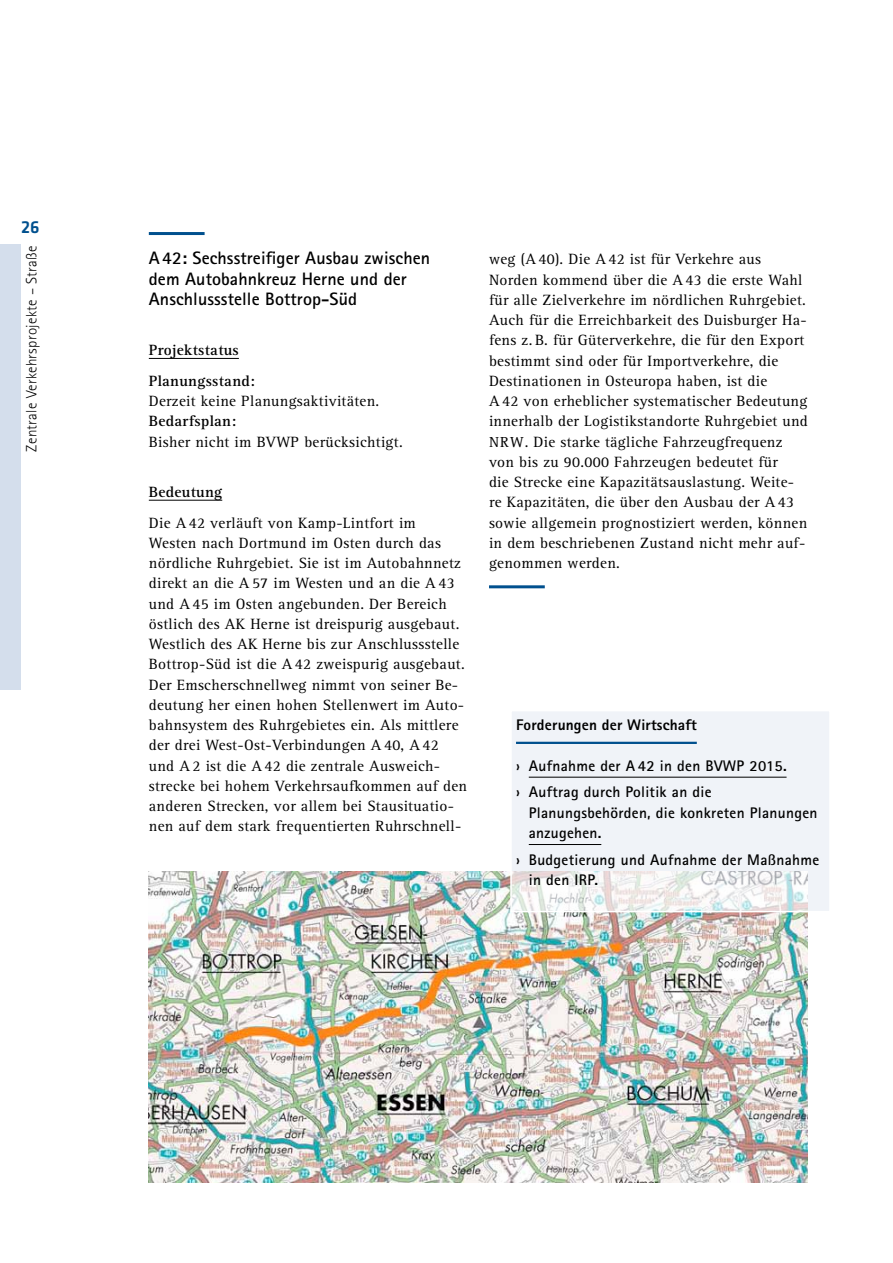
<style>
.page{position:relative;width:893px;height:1263px;background:#fff}
.page>*{position:absolute;margin:0;border:0;box-sizing:border-box;transform-origin:0 0}
.t1{font:700 18px/20.2px "Rotis Sans Serif Pro";letter-spacing:.005em;color:#000}
.t2{font:500 18px "Klavika Basic";color:#00508e}
.body{font:15.3px/20.2px "Rotis Serif Pro";letter-spacing:.02em;color:#000}
.t3{font:700 15.3px/20.2px "Rotis Sans Serif Pro";letter-spacing:.02em;color:#000}
.body-2{font:700 15.3px "Rotis Serif Pro";letter-spacing:.02em;color:#000}
.Forderungen_der_Wirt{font:800 15.3px "Rotis Sans Serif Pro";letter-spacing:.01em;color:#000}
.t4{font:300 15px "Rotis Sans Serif Pro";letter-spacing:.02em;color:#000}
.s1{font-size:15px}
</style>
<div class="page">
<div style="left:0;top:244px;width:21px;height:446px;background:#d4deec"></div>
<hr style="left:149px;top:358px;width:90px;height:1px;background:#000">
<hr style="left:149px;top:500px;width:73px;height:1px;background:#000">
<hr style="left:149px;top:232px;width:56px;height:3px;background:#00508e">
<hr style="left:489px;top:585px;width:56px;height:3px;background:#00508e">
<img style="left:149px;top:872px;width:659px;height:310px">
<div style="left:511px;top:711px;width:319px;height:201px;background:#eaeef6"></div>
<hr style="left:516px;top:742px;width:181px;height:2px;background:#00508e">
<hr style="left:529px;top:777px;width:258px;height:1px;background:#000">
<hr style="left:529px;top:844px;width:72px;height:1px;background:#000">
<div style="left:510px;top:710px;width:321px;height:202px;border:2px solid #fff"></div>
<p class="t2" style="left:21px;top:214px;width:20px">26</p>
<p class="t4" style="left:23px;top:452px;width:208px;rotate:-90deg">Zentrale Verkehrsprojekte – Straße</p>
<h2 class="t1" style="left:149px;top:248px;width:283px">A42: Sechsstreifiger Ausbau zwischen dem Autobahnkreuz Herne und der<br>Anschlussstelle Bottrop-Süd</h2>
<h3 class="body-2" style="left:149px;top:341px;width:92px">Projektstatus</h3>
<p class="body-2" style="left:149px;top:371px;width:108px">Planungsstand:</p>
<p class="body" style="left:149px;top:391px;width:232px">Derzeit keine Planungsaktivitäten.</p>
<p class="body-2" style="left:149px;top:412px;width:89px">Bedarfsplan:</p>
<p class="body" style="left:149px;top:432px;width:255px">Bisher nicht im BVWP berücksichtigt.</p>
<h3 class="body-2" style="left:149px;top:483px;width:75px">Bedeutung</h3>
<p class="body" style="left:149px;top:513px;width:320px">Die A42 verläuft von Kamp-Lintfort im Westen nach Dortmund im Osten durch das nördliche Ruhrgebiet. Sie ist im Autobahnnetz direkt an die A57 im Westen und an die A43 und A45 im Osten angebunden. Der Bereich östlich des AK Herne ist dreispurig ausgebaut.<br>Westlich des AK Herne bis zur Anschlussstelle Bottrop-Süd ist die A42 zweispurig ausgebaut.<br>Der Emscherschnellweg nimmt von seiner Be&shy;deutung her einen hohen Stellenwert im Auto&shy;bahnsystem des Ruhrgebietes ein. Als mittlere der drei West-Ost-Verbindungen A40, A42 und A2 ist die A42 die zentrale Ausweich&shy;strecke bei hohem Verkehrsaufkommen auf den anderen Strecken, vor allem bei Stausituatio&shy;nen auf dem stark frequentierten Ruhrschnell-</p>
<p class="body" style="left:489px;top:249px;width:320px">weg (A40). Die A42 ist für Verkehre aus Norden kommend über die A43 die erste Wahl für alle Zielverkehre im nördlichen Ruhrgebiet.<br>Auch für die Erreichbarkeit des Duisburger Ha&shy;fens z. B. für Güterverkehre, die für den Export bestimmt sind oder für Importverkehre, die Destinationen in Osteuropa haben, ist die<br>A42 von erheblicher systematischer Bedeutung innerhalb der Logistikstandorte Ruhrgebiet und <span class="s1">NRW</span>. Die starke tägliche Fahrzeugfrequenz von bis zu 90.000 Fahrzeugen bedeutet für<br>die Strecke eine Kapazitätsauslastung. Weite&shy;re Kapazitäten, die über den Ausbau der A43 sowie allgemein prognostiziert werden, können in dem beschriebenen Zustand nicht mehr auf&shy;genommen werden.</p>
<p class="Forderungen_der_Wirt" style="left:516px;top:715px;width:182px">Forderungen der Wirtschaft</p>
<p class="t3" style="left:516px;top:755px;width:272px">› Aufnahme der A 42 in den BVWP 2015.</p>
<p class="t3" style="left:529px;top:782px;width:290px;text-indent:-13px">› Auftrag durch Politik an die<br>Planungsbehörden, die konkreten Planungen anzugehen.</p>
<p class="t3" style="left:529px;top:849px;width:292px;text-indent:-13px">› Budgetierung und Aufnahme der Maßnahme in den IRP.</p>
</div>
